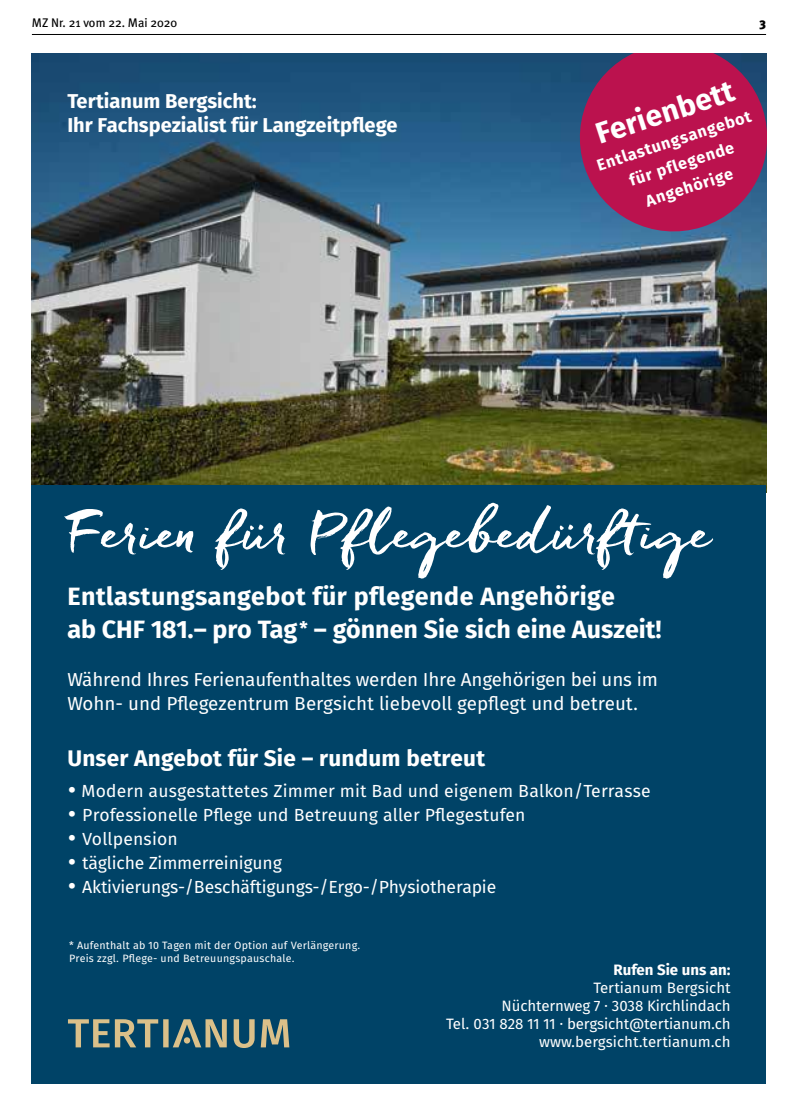
<style>
.page{position:relative;width:798px;height:1117px;background:#fff}
.page>*{position:absolute;margin:0;border:0;box-sizing:border-box;transform-origin:0 0}
.t1{font:55px "Freeland";color:#fff}
.t2{font:700 29.62px "Fira Sans OT";color:#fff}
.t3{font:700 25px/33.8px "Fira Sans OT";letter-spacing:.01em;color:#fff}
.t4{font:700 22.5px "Fira Sans OT";letter-spacing:.01em;color:#fff}
.t5{font:700 20px/24px "Fira Sans OT";color:#fff}
.t6{font:18.75px/23.8px "Fira Sans OT";letter-spacing:-.01em;color:#fff}
.t7{font:17.5px/24px "Fira Sans OT";letter-spacing:.01em;color:#fff}
.t8{font:700 16.12px/24.8px "Fira Sans OT";color:#fff;text-align:center}
.t9{font:15px/18px "Fira Sans OT";letter-spacing:-.01em;color:#fff;text-align:right}
.t10{font:700 15px "Fira Sans OT";color:#fff}
.t11{font:12.5px "Meta Plus";color:#000}
.t12{font:900 12.5px "Meta Plus";color:#000}
.t13{font:10.62px/12.8px "Fira Sans OT";letter-spacing:.02em;color:#fff}
.s1{font-size:18.75px}
</style>
<div class="page">
<hr style="left:32px;top:34px;width:733px;height:1px;background:#000">
<img style="left:32px;top:53px;width:733px;height:432px">
<div style="left:32px;top:485px;width:733px;height:597px;background:#004367"></div>
<svg style="left:568px;top:53px;width:197px;height:190px;background:#942960"></svg>
<svg style="left:68px;top:1019px;width:90px;height:28px"></svg>
<svg style="left:233px;top:1019px;width:21px;height:28px"></svg>
<div style="left:163px;top:1018px;width:5px;height:29px;background:#dbc089"></div>
<svg style="left:173px;top:1019px;width:54px;height:28px"></svg>
<svg style="left:184px;top:1036px;width:6px;height:7px"></svg>
<svg style="left:261px;top:1019px;width:28px;height:28px"></svg>
<p class="t11" style="left:32px;top:15px;width:147px">MZ Nr. 21 vom 22. Mai 2020</p>
<p class="t12" style="left:759px;top:15px;width:8px">3</p>
<p class="t5" style="left:67px;top:91px;width:331px">Tertianum Bergsicht:<br>Ihr Fachspezialist für Langzeitpflege</p>
<h2 class="t2" style="left:590px;top:115px;width:145px;rotate:-18deg">Ferienbett</h2>
<p class="t8" style="left:593px;top:154px;width:163px;rotate:-18deg">Entlastungsangebot für pflegende<br>Angehörige</p>
<h1 class="t1" style="left:67px;top:496px;width:645px">Ferien für Pflegebedürftige</h1>
<h3 class="t3" style="left:67px;top:580px;width:595px">Entlastungsangebot für pflegende Angehörige<br>ab CHF 181.– pro Tag<span class="s1">*</span> – gönnen Sie sich eine Auszeit!</h3>
<p class="t6" style="left:67px;top:668px;width:592px">Während Ihres Ferienaufenthaltes werden Ihre Angehörigen bei uns im<br>Wohn- und Pflegezentrum Bergsicht liebevoll gepflegt und betreut.</p>
<p class="t4" style="left:67px;top:742px;width:419px">Unser Angebot für Sie – rundum betreut</p>
<p class="t7" style="left:81px;top:779px;width:570px">Modern ausgestattetes Zimmer mit Bad und eigenem Balkon/Terrasse Professionelle Pflege und Betreuung aller Pflegestufen<br>Vollpension<br>tägliche Zimmerreinigung Aktivierungs-/Beschäftigungs-/Ergo-/Physiotherapie</p>
<p class="t13" style="left:69px;top:939px;width:292px">* Aufenthalt ab 10 Tagen mit der Option auf Verlängerung.<br>Preis zzgl. Pflege- und Betreuungspauschale.</p>
<p class="t10" style="left:613px;top:959px;width:118px">Rufen Sie uns an:</p>
<p class="t9" style="left:446px;top:979px;width:286px">Tertianum Bergsicht<br>Nüchternweg 7 · 3038 Kirchlindach<br>Tel. 031 828 11 11 · bergsicht@tertianum.ch www.bergsicht.tertianum.ch</p>
</div>
